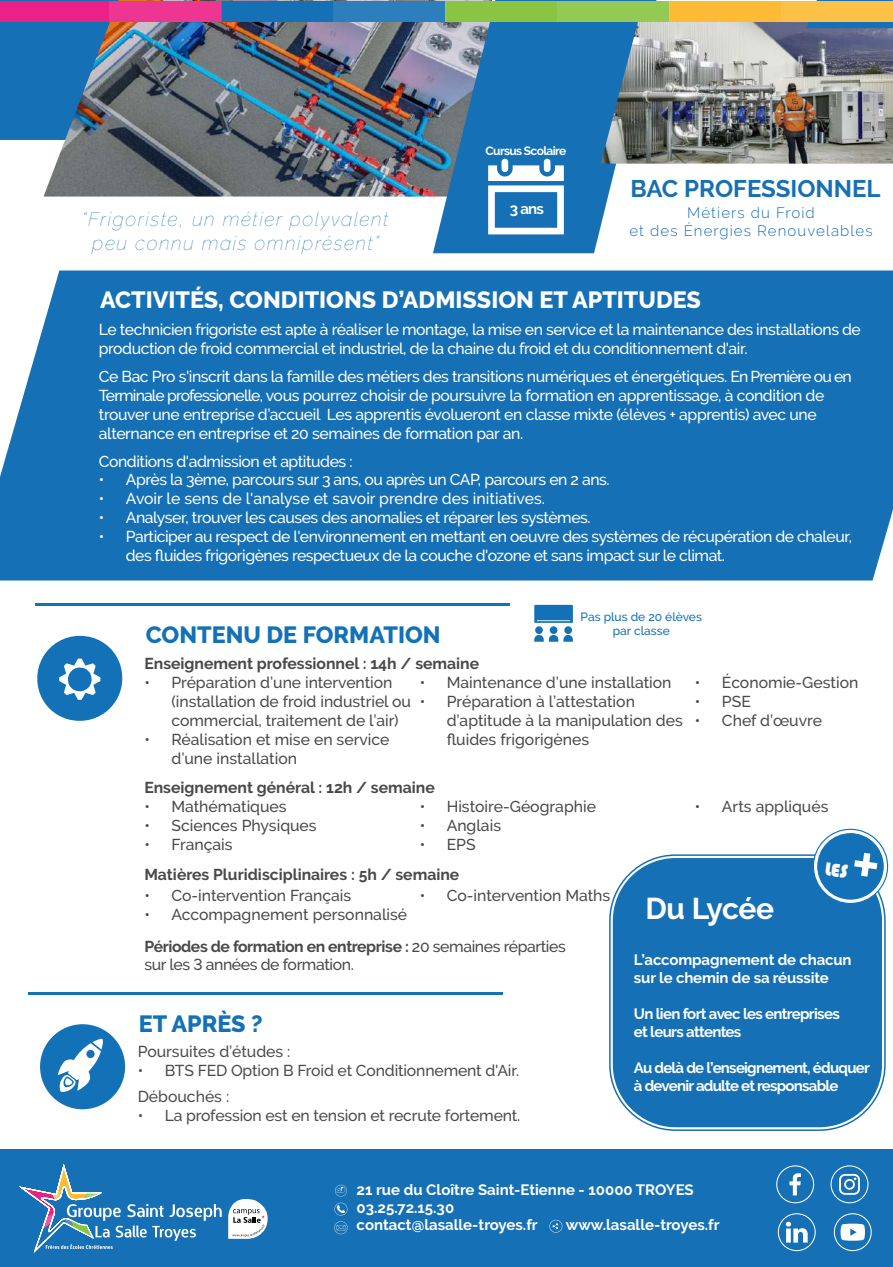
<style>
.page{position:relative;width:893px;height:1267px;background:#fff}
.page>*{position:absolute;margin:0;border:0;box-sizing:border-box;transform-origin:0 0}
.t1{font:700 30px "Raleway";letter-spacing:-.015em;color:#fff}
.t2{font:700 24px "Raleway";color:#176fb4}
.t3{font:800 23.4px "Raleway";color:#fff}
.t4{font:800 23.4px "Raleway";color:#1271b7}
.t5{font:800 23.4px "Raleway";color:#1371b7}
.t6{font:italic 100 19.5px/23.4px "Raleway";letter-spacing:.075em;color:#1570b6;text-align:center}
.t7{font:500 15.75px/18.9px "Raleway";letter-spacing:-.03em;color:#fff}
.t8{font:500 15.75px/18.9px "Raleway";color:#49494a}
.t9{font:500 15.75px/26.1px "Raleway";letter-spacing:-.01em;color:#4a4c4c}
.t10{font:700 15.75px "Raleway";color:#49494a}
.t11{font:500 15.75px/18.9px "Raleway";letter-spacing:-.025em;color:#49494a}
.t12{font:500 15.75px "Raleway";color:#fff}
.t13{font:700 15px/17.1px "Raleway";letter-spacing:-.015em;color:#fff}
.t14{font:700 15px/18px "Raleway";letter-spacing:-.05em;color:#fff}
.t15{font:700 15px/18px "Raleway";letter-spacing:-.045em;color:#fff}
.t16{font:300 15px/18px "Raleway";letter-spacing:.075em;color:#176fb4;text-align:center}
.t17{font:500 12px/14.4px "Raleway";color:#1371b7;text-align:center}
.t18{font:700 12px "Raleway";letter-spacing:-.05em;color:#fff}
.s1{font-weight:700}
</style>
<div class="page">
<div style="left:0;top:1149px;width:893px;height:118px;background:#1570b6"></div>
<svg style="left:20px;top:1165px;width:202px;height:86px"></svg>
<svg style="left:228px;top:1199px;width:40px;height:40px;background:#c1d0dc"></svg>
<svg style="left:830px;top:1165px;width:38px;height:38px"></svg>
<svg style="left:776px;top:1165px;width:38px;height:38px"></svg>
<svg style="left:778px;top:1213px;width:38px;height:38px"></svg>
<svg style="left:834px;top:1213px;width:38px;height:38px"></svg>
<svg style="left:549px;top:1220px;width:13px;height:13px"></svg>
<svg style="left:334px;top:1203px;width:14px;height:31px"></svg>
<svg style="left:609px;top:854px;width:277px;height:277px;background:#2479ba"></svg>
<div style="left:0;top:0;width:44px;height:140px;background:#1570b6"></div>
<img style="left:44px;top:0;width:389px;height:197px">
<svg style="left:433px;top:0;width:224px;height:253px;background:#4587bc"></svg>
<img style="left:601px;top:22px;width:292px;height:142px">
<svg style="left:806px;top:0;width:87px;height:28px"></svg>
<div style="left:0;top:1px;width:222px;height:21px;background:#eb2187"></div>
<div style="left:222px;top:1px;width:223px;height:21px;background:#1670b5"></div>
<div style="left:445px;top:1px;width:224px;height:21px;background:#89c542"></div>
<div style="left:669px;top:1px;width:224px;height:21px;background:#fdbb35"></div>
<div style="left:782px;top:1px;width:111px;height:21px;background:#fdc148"></div>
<div style="left:557px;top:1px;width:113px;height:21px;background:#94ca54"></div>
<div style="left:333px;top:1px;width:112px;height:21px;background:#2c7ebc"></div>
<div style="left:109px;top:1px;width:113px;height:21px;background:#ec3692"></div>
<div style="left:0;top:271px;width:893px;height:309px;background:#1570b6"></div>
<svg style="left:37px;top:635px;width:86px;height:86px"></svg>
<hr style="left:35px;top:603px;width:475px;height:2px;background:#1271b7">
<svg style="left:534px;top:605px;width:39px;height:18px"></svg>
<svg style="left:534px;top:635px;width:39px;height:7px"></svg>
<div style="left:535px;top:626px;width:8px;height:8px;background:#1371b7;border-radius:50%"></div>
<div style="left:564px;top:626px;width:8px;height:8px;background:#1371b7;border-radius:50%"></div>
<div style="left:550px;top:626px;width:7px;height:8px;background:#1371b7;border-radius:50%"></div>
<hr style="left:28px;top:993px;width:475px;height:2px;background:#1371b7">
<div style="left:40px;top:1024px;width:85px;height:85px;background:#1371b7;border-radius:50%"></div>
<svg style="left:58px;top:1038px;width:45px;height:54px"></svg>
<div style="left:501px;top:159px;width:7px;height:13px;background:#fff;border-radius:3px"></div>
<div style="left:544px;top:159px;width:6px;height:13px;background:#fff;border-radius:3px"></div>
<svg style="left:488px;top:165px;width:76px;height:69px"></svg>
<svg style="left:335px;top:1185px;width:12px;height:11px"></svg>
<svg style="left:812px;top:828px;width:77px;height:77px"></svg>
<p class="t6" style="left:82px;top:208px;width:308px">“Frigoriste, un métier polyvalent peu connu mais omniprésent”</p>
<p class="t18" style="left:486px;top:144px;width:82px">Cursus Scolaire</p>
<p class="t13" style="left:510px;top:201px;width:36px">3 ans</p>
<h2 class="t2" style="left:630px;top:174px;width:252px">BAC PROFESSIONNEL</h2>
<p class="t16" style="left:629px;top:204px;width:245px">Métiers du Froid<br>et des Énergies Renouvelables</p>
<h3 class="t3" style="left:100px;top:287px;width:602px">ACTIVITÉS, CONDITIONS D’ADMISSION ET APTITUDES</h3>
<p class="t7" style="left:99px;top:320px;width:763px">Le technicien frigoriste est apte à réaliser le montage, la mise en service et la maintenance des installations de production de froid commercial et industriel, de la chaine du froid et du conditionnement d'air.</p>
<p class="t7" style="left:99px;top:367px;width:754px">Ce Bac Pro s'inscrit dans la famille des métiers des transitions numériques et énergétiques. En Première ou en Terminale professionelle, vous pourrez choisir de poursuivre la formation en apprentissage, à condition de trouver une entreprise d’accueil Les apprentis évolueront en classe mixte (élèves + apprentis) avec une alternance en entreprise et 20 semaines de formation par an.</p>
<p class="t7" style="left:99px;top:452px;width:255px">Conditions d'admission et aptitudes :</p>
<p class="t7" style="left:99px;top:470px;width:512px">• Après la 3ème, parcours sur 3 ans, ou après un CAP, parcours en 2 ans.</p>
<p class="t12" style="left:99px;top:490px;width:448px">• Avoir le sens de l'analyse et savoir prendre des initiatives.</p>
<p class="t7" style="left:99px;top:508px;width:493px">• Analyser, trouver les causes des anomalies et réparer les systèmes.</p>
<p class="t7" style="left:126px;top:527px;width:728px;text-indent:-27px">• Participer au respect de l'environnement en mettant en oeuvre des systèmes de récupération de chaleur, des fluides frigorigènes respectueux de la couche d'ozone et sans impact sur le climat.</p>
<h3 class="t4" style="left:146px;top:622px;width:296px">CONTENU DE FORMATION</h3>
<p class="t17" style="left:581px;top:609px;width:123px">Pas plus de 20 élèves par classe</p>
<p class="t10" style="left:144px;top:654px;width:336px">Enseignement professionnel : 14h / semaine</p>
<p class="t8" style="left:171px;top:673px;width:241px;text-indent:-27px">• Préparation d’une intervention (installation de froid industriel ou commercial, traitement de l’air)</p>
<p class="t8" style="left:171px;top:730px;width:220px;text-indent:-27px">• Réalisation et mise en service d’une installation</p>
<p class="t8" style="left:420px;top:673px;width:253px">• Maintenance d’une installation</p>
<p class="t8" style="left:447px;top:692px;width:238px;text-indent:-27px">• Préparation à l’attestation d’aptitude à la manipulation des fluides frigorigènes</p>
<p class="t10" style="left:144px;top:778px;width:292px">Enseignement général : 12h / semaine</p>
<p class="t8" style="left:144px;top:797px;width:144px">• Mathématiques</p>
<p class="t8" style="left:144px;top:816px;width:174px">• Sciences Physiques</p>
<p class="t8" style="left:144px;top:835px;width:90px">• Français</p>
<p class="t8" style="left:420px;top:797px;width:178px">• Histoire-Géographie</p>
<p class="t8" style="left:420px;top:816px;width:83px">• Anglais</p>
<p class="t8" style="left:420px;top:835px;width:57px">• EPS</p>
<p class="t10" style="left:144px;top:865px;width:316px">Matières Pluridisciplinaires : 5h / semaine</p>
<p class="t8" style="left:695px;top:673px;width:165px">• Économie-Gestion</p>
<p class="t8" style="left:695px;top:692px;width:57px">• PSE</p>
<p class="t8" style="left:695px;top:711px;width:129px">• Chef d’œuvre</p>
<p class="t8" style="left:695px;top:797px;width:135px">• Arts appliqués</p>
<p class="t8" style="left:144px;top:886px;width:208px">• Co-intervention Français</p>
<p class="t8" style="left:144px;top:905px;width:264px">• Accompagnement personnalisé</p>
<p class="t8" style="left:420px;top:886px;width:192px">• Co-intervention Maths</p>
<p class="t11" style="left:144px;top:937px;width:423px"><span class="s1">Périodes de formation en entreprise :</span> 20 semaines réparties sur les 3 années de formation.</p>
<h3 class="t5" style="left:139px;top:1010px;width:125px">ET APRÈS ?</h3>
<p class="t9" style="left:138px;top:1038px;width:154px">Poursuites d’études :</p>
<p class="t9" style="left:138px;top:1057px;width:383px">• BTS FED Option B Froid et Conditionnement d'Air.<br>Débouchés :</p>
<p class="t9" style="left:138px;top:1102px;width:384px">• La profession est en tension et recrute fortement.</p>
<h1 class="t1" style="left:645px;top:891px;width:130px">Du Lycée</h1>
<p class="t13" style="left:634px;top:951px;width:219px;line-height:18px">L’accompagnement de chacun sur le chemin de sa réussite</p>
<p class="t15" style="left:634px;top:1005px;width:207px">Un lien fort avec les entreprises et leurs attentes</p>
<p class="t14" style="left:634px;top:1059px;width:237px">Au delà de l’enseignement, éduquer à devenir adulte et responsable</p>
<p class="t13" style="left:357px;top:1182px;width:339px">21 rue du Cloître Saint-Etienne - 10000 TROYES<br>03.25.72.15.30<br>contact@lasalle-troyes.fr</p>
<p class="t13" style="left:566px;top:1216px;width:155px">www.lasalle-troyes.fr</p>
</div>
